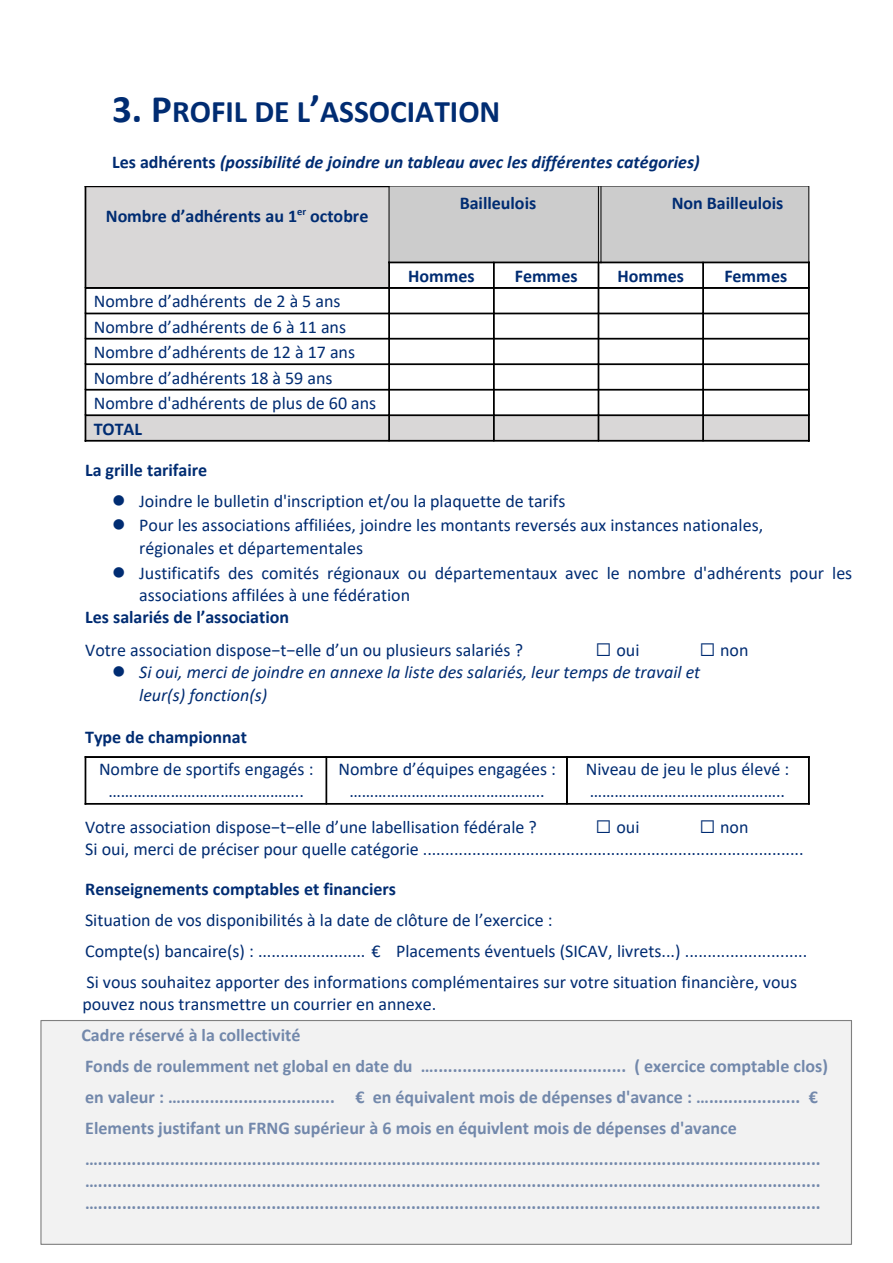
<style>
.page{position:relative;width:893px;height:1263px;background:#fff}
.page>*{position:absolute;margin:0;border:0;box-sizing:border-box;transform-origin:0 0}
.t1{font:700 31.5px "Calibri";color:#002c72}
.t2{font:18px/25.5px "Calibri";color:#002c72}
.t3{font:700 18px/31px "Calibri";letter-spacing:-.005em;color:#002c72}
.t4{font:italic 18px/23px "Calibri";color:#002c72}
.t5{font:italic 700 18px "Calibri";color:#002c72}
.s1{font-size:39px}
.s2{font-style:normal}
</style>
<div class="page">
<div style="left:85px;top:186px;width:304px;height:102px;background:#d9d7d7"></div>
<div style="left:389px;top:186px;width:209px;height:76px;background:#ccc"></div>
<hr style="left:598px;top:186px;width:3px;height:76px;background:#ccc">
<div style="left:601px;top:186px;width:208px;height:76px;background:#ccc"></div>
<div style="left:85px;top:415px;width:304px;height:25px;background:#d9d7d7"></div>
<div style="left:389px;top:415px;width:105px;height:25px;background:#d9d7d7"></div>
<div style="left:494px;top:415px;width:104px;height:25px;background:#d9d7d7"></div>
<div style="left:598px;top:415px;width:105px;height:25px;background:#d9d7d7"></div>
<div style="left:703px;top:415px;width:106px;height:25px;background:#d9d7d7"></div>
<div style="left:85px;top:186px;width:304px;height:1px;border:1px solid #000"></div>
<hr style="left:389px;top:186px;width:209px;height:1px;background:#000">
<hr style="left:601px;top:186px;width:208px;height:1px;background:#000">
<div style="left:389px;top:262px;width:105px;height:1px;border:1px solid #000"></div>
<div style="left:494px;top:262px;width:104px;height:1px;border:1px solid #000"></div>
<div style="left:601px;top:262px;width:102px;height:1px;border:1px solid #000"></div>
<div style="left:703px;top:262px;width:106px;height:1px;border:1px solid #000"></div>
<hr style="left:86px;top:288px;width:303px;height:1px;background:#000">
<div style="left:86px;top:287px;width:303px;height:1px;border:1px solid #000"></div>
<hr style="left:389px;top:288px;width:105px;height:1px;background:#000">
<div style="left:389px;top:287px;width:105px;height:1px;border:1px solid #000"></div>
<hr style="left:494px;top:288px;width:104px;height:1px;background:#000">
<div style="left:494px;top:287px;width:104px;height:1px;border:1px solid #000"></div>
<hr style="left:598px;top:288px;width:105px;height:1px;background:#000">
<div style="left:598px;top:287px;width:105px;height:1px;border:1px solid #000"></div>
<hr style="left:703px;top:288px;width:105px;height:1px;background:#000">
<div style="left:703px;top:287px;width:106px;height:1px;border:1px solid #000"></div>
<div style="left:86px;top:313px;width:303px;height:1px;border:1px solid #000"></div>
<div style="left:389px;top:313px;width:105px;height:1px;border:1px solid #000"></div>
<div style="left:494px;top:313px;width:104px;height:1px;border:1px solid #000"></div>
<div style="left:598px;top:313px;width:105px;height:1px;border:1px solid #000"></div>
<div style="left:703px;top:313px;width:106px;height:1px;border:1px solid #000"></div>
<div style="left:86px;top:338px;width:303px;height:1px;border:1px solid #000"></div>
<div style="left:389px;top:338px;width:105px;height:1px;border:1px solid #000"></div>
<div style="left:494px;top:338px;width:104px;height:1px;border:1px solid #000"></div>
<div style="left:598px;top:338px;width:105px;height:1px;border:1px solid #000"></div>
<div style="left:703px;top:338px;width:106px;height:1px;border:1px solid #000"></div>
<div style="left:86px;top:364px;width:303px;height:1px;border:1px solid #000"></div>
<div style="left:389px;top:364px;width:105px;height:1px;border:1px solid #000"></div>
<div style="left:494px;top:364px;width:104px;height:1px;border:1px solid #000"></div>
<div style="left:598px;top:364px;width:105px;height:1px;border:1px solid #000"></div>
<div style="left:703px;top:364px;width:106px;height:1px;border:1px solid #000"></div>
<div style="left:86px;top:389px;width:303px;height:1px;border:1px solid #000"></div>
<div style="left:389px;top:389px;width:105px;height:1px;border:1px solid #000"></div>
<div style="left:494px;top:389px;width:104px;height:1px;border:1px solid #000"></div>
<div style="left:598px;top:389px;width:105px;height:1px;border:1px solid #000"></div>
<div style="left:703px;top:389px;width:106px;height:1px;border:1px solid #000"></div>
<div style="left:86px;top:415px;width:303px;height:1px;border:1px solid #000"></div>
<div style="left:389px;top:415px;width:105px;height:1px;border:1px solid #000"></div>
<div style="left:494px;top:415px;width:104px;height:1px;border:1px solid #000"></div>
<div style="left:598px;top:415px;width:105px;height:1px;border:1px solid #000"></div>
<div style="left:703px;top:415px;width:106px;height:1px;border:1px solid #000"></div>
<div style="left:85px;top:440px;width:304px;height:1px;border:1px solid #000"></div>
<div style="left:389px;top:440px;width:105px;height:1px;border:1px solid #000"></div>
<div style="left:494px;top:440px;width:104px;height:1px;border:1px solid #000"></div>
<div style="left:598px;top:440px;width:105px;height:1px;border:1px solid #000"></div>
<div style="left:703px;top:440px;width:106px;height:1px;border:1px solid #000"></div>
<div style="left:85px;top:186px;width:1px;height:102px;border:1px solid #000"></div>
<svg style="left:85px;top:287px;width:1px;height:154px"></svg>
<hr style="left:389px;top:186px;width:1px;height:76px;background:#000">
<svg style="left:389px;top:262px;width:1px;height:178px"></svg>
<svg style="left:493px;top:263px;width:1px;height:177px"></svg>
<svg style="left:598px;top:262px;width:3px;height:178px"></svg>
<hr style="left:598px;top:186px;width:1px;height:76px;background:#000">
<hr style="left:601px;top:186px;width:1px;height:76px;background:#000">
<svg style="left:703px;top:263px;width:1px;height:177px"></svg>
<hr style="left:809px;top:186px;width:1px;height:76px;background:#000">
<svg style="left:808px;top:262px;width:1px;height:179px"></svg>
<hr style="left:85px;top:757px;width:241px;height:1px;background:#000">
<div style="left:85px;top:756px;width:241px;height:1px;border:1px solid #000"></div>
<hr style="left:326px;top:757px;width:241px;height:1px;background:#000">
<div style="left:326px;top:756px;width:241px;height:1px;border:1px solid #000"></div>
<hr style="left:567px;top:757px;width:242px;height:1px;background:#000">
<div style="left:567px;top:756px;width:242px;height:1px;border:1px solid #000"></div>
<div style="left:85px;top:803px;width:241px;height:1px;border:1px solid #000"></div>
<div style="left:326px;top:803px;width:241px;height:1px;border:1px solid #000"></div>
<div style="left:567px;top:803px;width:242px;height:1px;border:1px solid #000"></div>
<div style="left:85px;top:756px;width:1px;height:48px;border:1px solid #000"></div>
<div style="left:326px;top:757px;width:1px;height:46px;border:1px solid #000"></div>
<hr style="left:567px;top:757px;width:1px;height:46px;background:#000">
<div style="left:566px;top:757px;width:1px;height:46px;border:1px solid #000"></div>
<div style="left:808px;top:756px;width:1px;height:48px;border:1px solid #000"></div>
<div style="left:40px;top:1020px;width:812px;height:225px;background:#f2f2f2"></div>
<h1 class="t1" style="left:112px;top:100px;width:390px"><span class="s1">3. P</span>ROFIL DE L<span class="s1">’</span>ASSOCIATION</h1>
<p class="t5" style="left:112px;top:155px;width:589px"><span class="s2">Les adhérents</span> (possibilité de joindre un tableau avec les différentes catégories)</p>
<p class="t3" style="left:106px;top:202px;width:264px">Nombre d’adhérents au 1<sup>er</sup> octobre</p>
<p class="t3" style="left:460px;top:189px;width:78px">Bailleulois</p>
<p class="t3" style="left:672px;top:189px;width:113px">Non Bailleulois</p>
<p class="t3" style="left:408px;top:262px;width:68px">Hommes</p>
<p class="t3" style="left:515px;top:262px;width:64px">Femmes</p>
<p class="t3" style="left:617px;top:262px;width:68px">Hommes</p>
<p class="t3" style="left:724px;top:262px;width:64px">Femmes</p>
<p class="t2" style="left:94px;top:290px;width:284px">Nombre d’adhérents de 2 à 5 ans<br>Nombre d’adhérents de 6 à 11 ans<br>Nombre d’adhérents de 12 à 17 ans<br>Nombre d’adhérents 18 à 59 ans<br>Nombre d'adhérents de plus de 60 ans</p>
<p class="t3" style="left:94px;top:414px;width:50px">TOTAL</p>
<p class="t3" style="left:85px;top:456px;width:124px">La grille tarifaire</p>
<p class="t2" style="left:112px;top:490px;width:455px">● Joindre le bulletin d'inscription et/ou la plaquette de tarifs</p>
<p class="t2" style="left:139px;top:515px;width:625px;line-height:23px;text-indent:-27px">● Pour les associations affiliées, joindre les montants reversés aux instances nationales, régionales et départementales</p>
<p class="t2" style="left:139px;top:563px;width:714px;line-height:22px;text-indent:-27px">● Justificatifs des comités régionaux ou départementaux avec le nombre d'adhérents pour les associations affilées à une fédération</p>
<p class="t3" style="left:85px;top:603px;width:205px">Les salariés de l’association</p>
<p class="t2" style="left:85px;top:639px;width:439px">Votre association dispose−t−elle d’un ou plusieurs salariés ?</p>
<p class="t2" style="left:596px;top:639px;width:45px">☐ oui</p>
<p class="t2" style="left:700px;top:639px;width:50px">☐ non</p>
<p class="t4" style="left:139px;top:662px;width:563px;text-indent:-27px">● Si oui, merci de joindre en annexe la liste des salariés, leur temps de travail et leur(s) fonction(s)</p>
<p class="t3" style="left:85px;top:722px;width:163px">Type de championnat</p>
<p class="t2" style="left:99px;top:759px;width:216px;line-height:21.6px;text-align:center">Nombre de sportifs engagés : ………………………………………..</p>
<p class="t2" style="left:338px;top:759px;width:219px;line-height:21.6px;text-align:center">Nombre d’équipes engagées : ………………………………………..</p>
<p class="t2" style="left:586px;top:759px;width:205px;line-height:21.6px">Niveau de jeu le plus élevé : ………………………………………..</p>
<p class="t2" style="left:85px;top:815px;width:453px">Votre association dispose−t−elle d’une labellisation fédérale ?</p>
<p class="t2" style="left:596px;top:815px;width:45px">☐ oui</p>
<p class="t2" style="left:85px;top:817px;width:720px;line-height:22px;text-indent:614px">☐ non<br>Si oui, merci de préciser pour quelle catégorie .....................................................................................</p>
<p class="t3" style="left:85px;top:874px;width:312px">Renseignements comptables et financiers</p>
<p class="t2" style="left:85px;top:905px;width:724px;line-height:31px">Situation de vos disponibilités à la date de clôture de l’exercice :<br>Compte(s) bancaire(s) : ........................ € Placements éventuels (SICAV, livrets...) ...........................<br>Si vous souhaitez apporter des informations complémentaires sur votre situation financière, vous</p>
<p class="t2" style="left:82px;top:992px;width:355px">pouvez nous transmettre un courrier en annexe.</p>
<p class="t3" style="left:81px;top:1020px;width:748px">Cadre réservé à la collectivité<br>Fonds de roulemment net global en date du …........................................ ( exercice comptable clos) en valeur : …................................ € en équivalent mois de dépenses d'avance : …................... € Elements justifant un FRNG supérieur à 6 mois en équivlent mois de dépenses d'avance …......................................................................................................................................................</p>
<p class="t3" style="left:85px;top:1171px;width:737px;line-height:21.9px">…...................................................................................................................................................... …......................................................................................................................................................</p>
</div>
